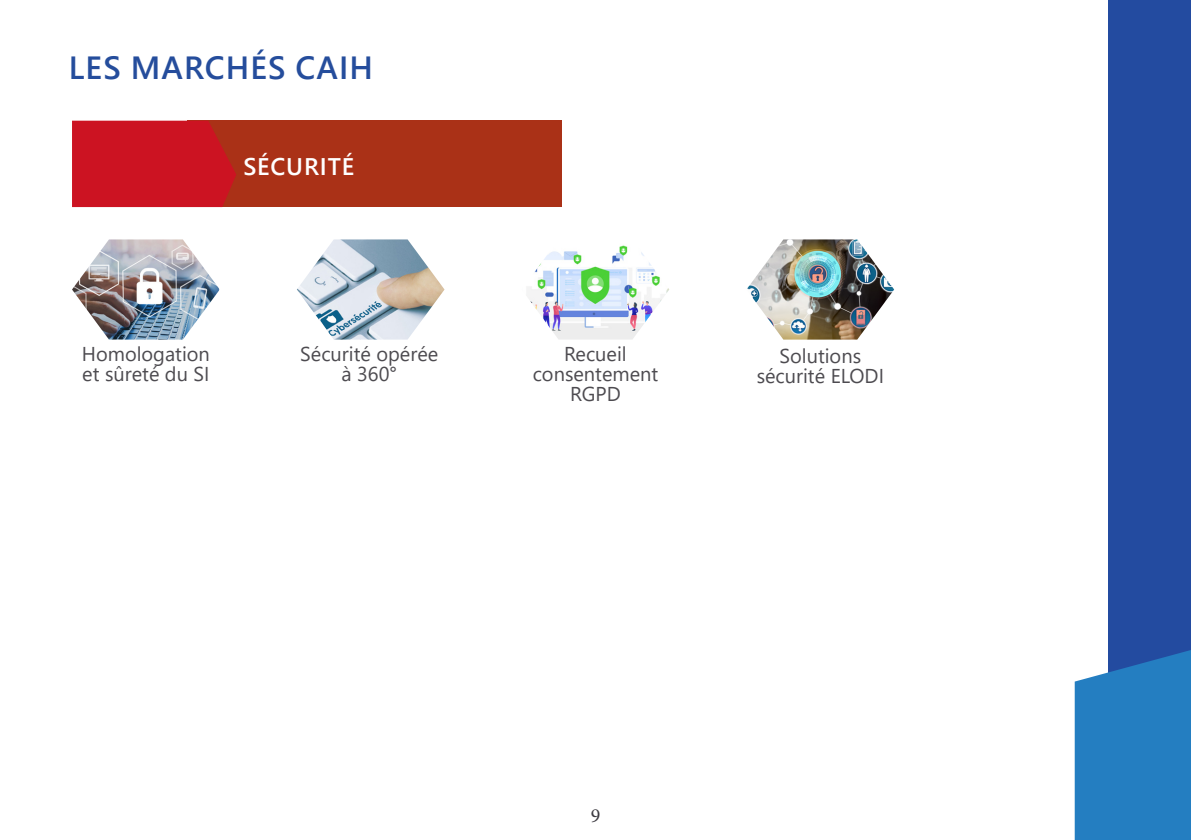
<style>
.page{position:relative;width:1191px;height:840px;background:#fff}
.page>*{position:absolute;margin:0;border:0;box-sizing:border-box;transform-origin:0 0}
.t1{font:600 32px "Segoe UI";letter-spacing:.035em;color:#254d9c}
.t2{font:600 24px "Segoe UI";letter-spacing:.035em;color:#fff}
.t3{font:20px/20px "Segoe UI";color:#4d4b50;text-align:center}
.t4{font:20px "Minion Pro";color:#3d3b41}
</style>
<div class="page">
<div style="left:188px;top:121px;width:374px;height:86px;background:#aa3117"></div>
<div style="left:72px;top:121px;width:164px;height:86px;background:#cc1322"></div>
<img style="left:72px;top:239px;width:148px;height:100px">
<img style="left:297px;top:239px;width:147px;height:100px">
<img style="left:526px;top:245px;width:143px;height:94px">
<div style="left:1108px;top:0;width:83px;height:794px;background:#234ba0"></div>
<svg style="left:1074px;top:650px;width:117px;height:189px;background:#2e81c2"></svg>
<img style="left:747px;top:239px;width:147px;height:100px">
<h1 class="t1" style="left:69px;top:37px;width:305px">LES MARCHÉS CAIH</h1>
<p class="t2" style="left:243px;top:143px;width:112px">SÉCURITÉ</p>
<p class="t3" style="left:82px;top:341px;width:130px;text-align:left">Homologation et sûreté du SI</p>
<p class="t3" style="left:300px;top:341px;width:139px">Sécurité opérée à 360°</p>
<p class="t3" style="left:533px;top:341px;width:127px">Recueil consentement<br>RGPD</p>
<p class="t3" style="left:756px;top:344px;width:129px">Solutions sécurité ELODI</p>
<p class="t4" style="left:590px;top:801px;width:11px">9</p>
</div>
